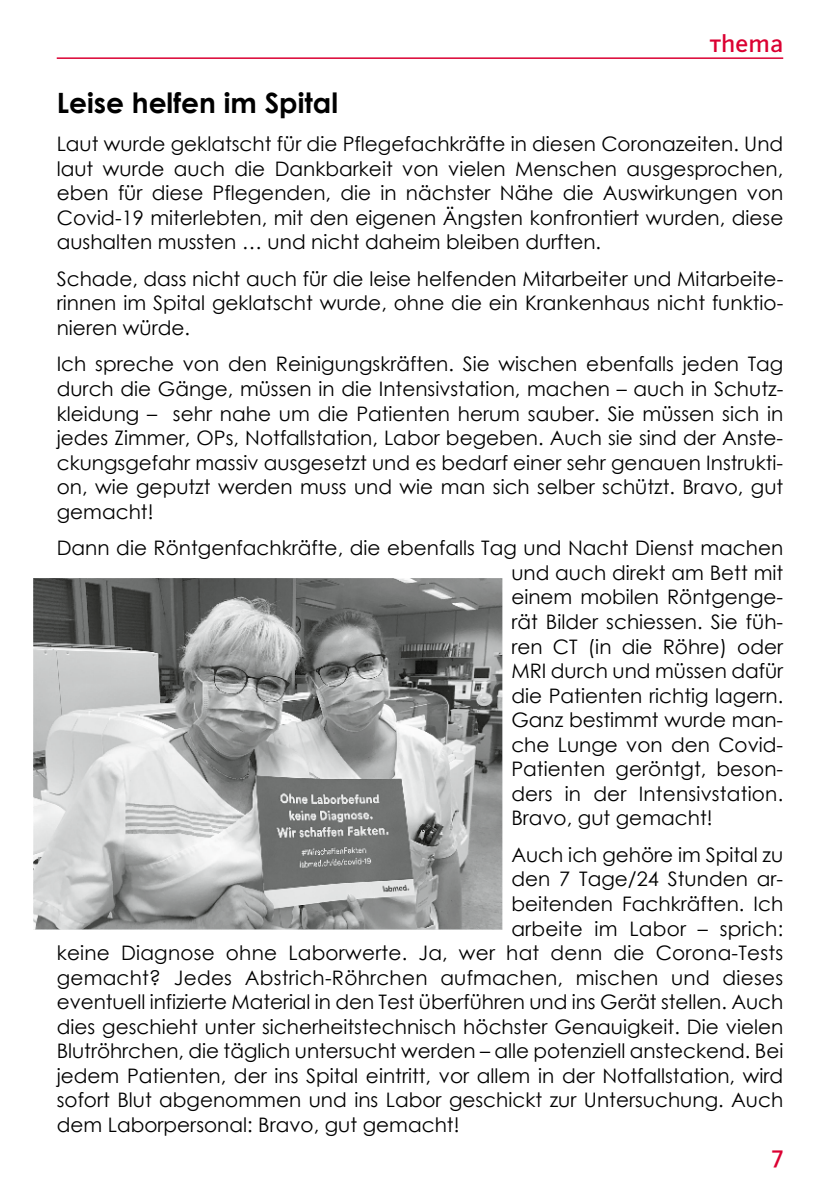
<style>
.page{position:relative;width:840px;height:1191px;background:#fff}
.page>*{position:absolute;margin:0;border:0;box-sizing:border-box;transform-origin:0 0}
.t1{font:700 28px "Century Gothic";color:#000}
.t2{font:500 24px "AB Newut Plain";color:#db0032}
.t3{font:20px/24.6px "Century Gothic";color:#000;text-align:justify}
</style>
<div class="page">
<hr style="left:57px;top:57px;width:725px;height:2px;background:#db0032">
<img style="left:34px;top:578px;width:468px;height:352px">
<p class="t2" style="left:709px;top:33px;width:75px">Thema</p>
<h1 class="t1" style="left:57px;top:82px;width:283px">Leise helfen im Spital</h1>
<p class="t3" style="left:57px;top:131px;width:727px">Laut wurde geklatscht für die Pflegefachkräfte in diesen Coronazeiten. Und laut wurde auch die Dankbarkeit von vielen Menschen ausgesprochen, eben für diese Pflegenden, die in nächster Nähe die Auswirkungen von Covid-19 miterlebten, mit den eigenen Ängsten konfrontiert wurden, diese aushalten mussten … und nicht daheim bleiben durften.</p>
<p class="t3" style="left:57px;top:266px;width:727px">Schade, dass nicht auch für die leise helfenden Mitarbeiter und Mitarbeite&shy;rinnen im Spital geklatscht wurde, ohne die ein Krankenhaus nicht funktio&shy;nieren würde.</p>
<p class="t3" style="left:57px;top:352px;width:727px">Ich spreche von den Reinigungskräften. Sie wischen ebenfalls jeden Tag durch die Gänge, müssen in die Intensivstation, machen – auch in Schutz&shy;kleidung – sehr nahe um die Patienten herum sauber. Sie müssen sich in jedes Zimmer, OPs, Notfallstation, Labor begeben. Auch sie sind der Anste&shy;ckungsgefahr massiv ausgesetzt und es bedarf einer sehr genauen Instrukti&shy;on, wie geputzt werden muss und wie man sich selber schützt. Bravo, gut gemacht!</p>
<p class="t3" style="left:511px;top:535px;width:273px;text-indent:-454px">Dann die Röntgenfachkräfte, die ebenfalls Tag und Nacht Dienst machen und auch direkt am Bett mit einem mobilen Röntgenge&shy;rät Bilder schiessen. Sie füh&shy;ren CT (in die Röhre) oder MRI durch und müssen dafür die Patienten richtig lagern.<br>Ganz bestimmt wurde man&shy;che Lunge von den Covid-Patienten geröntgt, beson&shy;ders in der Intensivstation.<br>Bravo, gut gemacht!</p>
<p class="t3" style="left:511px;top:842px;width:273px">Auch ich gehöre im Spital zu</p>
<p class="t3" style="left:511px;top:866px;width:273px">den 7 Tage/24 Stunden ar-</p>
<p class="t3" style="left:511px;top:891px;width:273px">beitenden Fachkräften. Ich</p>
<p class="t3" style="left:511px;top:915px;width:273px">arbeite im Labor – sprich:</p>
<p class="t3" style="left:57px;top:940px;width:727px">keine Diagnose ohne Laborwerte. Ja, wer hat denn die Corona-Tests</p>
<p class="t3" style="left:57px;top:964px;width:727px">gemacht? Jedes Abstrich-Röhrchen aufmachen, mischen und dieses</p>
<p class="t3" style="left:57px;top:989px;width:727px">eventuell infizierte Material in den Test überführen und ins Gerät stellen. Auch</p>
<p class="t3" style="left:57px;top:1014px;width:727px">dies geschieht unter sicherheitstechnisch höchster Genauigkeit. Die vielen</p>
<p class="t3" style="left:57px;top:1038px;width:727px">Blutröhrchen, die täglich untersucht werden – alle potenziell ansteckend. Bei</p>
<p class="t3" style="left:57px;top:1063px;width:727px">jedem Patienten, der ins Spital eintritt, vor allem in der Notfallstation, wird</p>
<p class="t3" style="left:57px;top:1087px;width:727px">sofort Blut abgenommen und ins Labor geschickt zur Untersuchung. Auch</p>
<p class="t3" style="left:57px;top:1112px;width:404px">dem Laborpersonal: Bravo, gut gemacht!</p>
<p class="t2" style="left:771px;top:1144px;width:13px">7</p>
</div>
